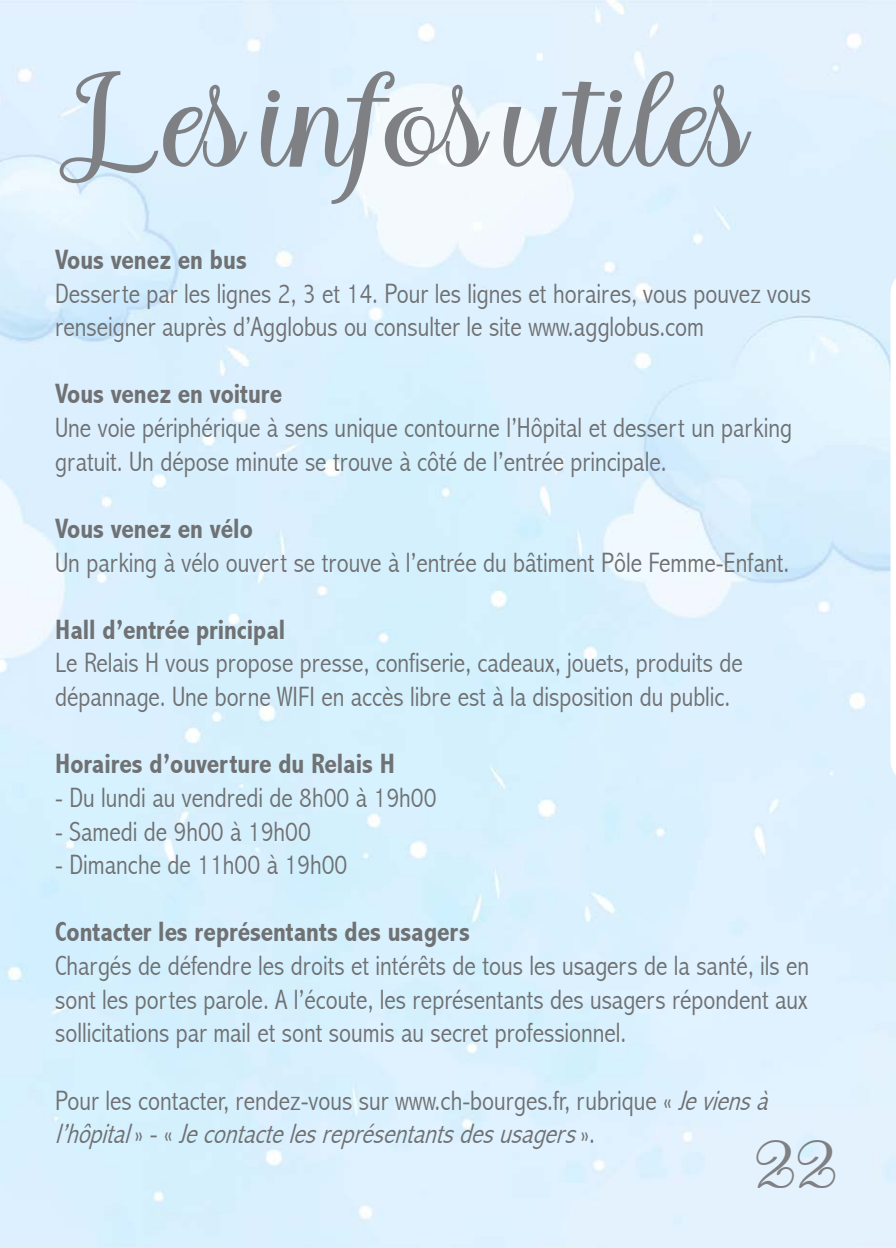
<style>
.page{position:relative;width:896px;height:1248px;background:#fff}
.page>*{position:absolute;margin:0;border:0;box-sizing:border-box;transform-origin:0 0}
.t1{font:92px "Babysweet";color:#7e8083}
.t2{font:42px "Babysweet";color:#7e8083}
.t3{font:300 condensed 28px/33.6px "Abadi";color:#6f7173}
.t4{font:700 condensed 28px "Abadi";color:#6f7173}
.s1{font-style:italic}
</style>
<div class="page">
<img style="left:890px;top:278px;width:6px;height:497px">
<p class="t1" style="left:57px;top:81px;width:692px">Les infos utiles</p>
<p class="t4" style="left:55px;top:243px;width:193px">Vous venez en bus</p>
<p class="t3" style="left:55px;top:276px;width:757px">Desserte par les lignes 2, 3 et 14. Pour les lignes et horaires, vous pouvez vous renseigner auprès d’Agglobus ou consulter le site www.agglobus.com</p>
<p class="t4" style="left:55px;top:378px;width:228px">Vous venez en voiture</p>
<p class="t3" style="left:55px;top:411px;width:738px">Une voie périphérique à sens unique contourne l’Hôpital et dessert un parking gratuit. Un dépose minute se trouve à côté de l’entrée principale.</p>
<p class="t4" style="left:55px;top:512px;width:199px">Vous venez en vélo</p>
<p class="t3" style="left:55px;top:545px;width:735px">Un parking à vélo ouvert se trouve à l’entrée du bâtiment Pôle Femme-Enfant.</p>
<p class="t4" style="left:55px;top:613px;width:232px">Hall d’entrée principal</p>
<p class="t3" style="left:55px;top:646px;width:689px">Le Relais H vous propose presse, confiserie, cadeaux, jouets, produits de dépannage. Une borne WIFI en accès libre est à la disposition du public.</p>
<p class="t4" style="left:55px;top:747px;width:341px">Horaires d’ouverture du Relais H</p>
<p class="t3" style="left:55px;top:780px;width:383px">- Du lundi au vendredi de 8h00 à 19h00</p>
<p class="t3" style="left:55px;top:814px;width:257px">- Samedi de 9h00 à 19h00</p>
<p class="t3" style="left:55px;top:848px;width:294px">- Dimanche de 11h00 à 19h00</p>
<p class="t4" style="left:55px;top:915px;width:416px">Contacter les représentants des usagers</p>
<p class="t3" style="left:55px;top:948px;width:755px;text-align:justify">Chargés de défendre les droits et intérêts de tous les usagers de la santé, ils en sont les portes parole. A l’écoute, les représentants des usagers répondent aux sollicitations par mail et sont soumis au secret professionnel.</p>
<p class="t3" style="left:55px;top:1083px;width:722px">Pour les contacter, rendez-vous sur www.ch-bourges.fr, rubrique « <span class="s1">Jeviensà l’hôpital</span>» - « <span class="s1">Jecontactelesreprésentantsdesusagers</span>» .</p>
<p class="t2" style="left:754px;top:1148px;width:85px">22</p>
</div>
